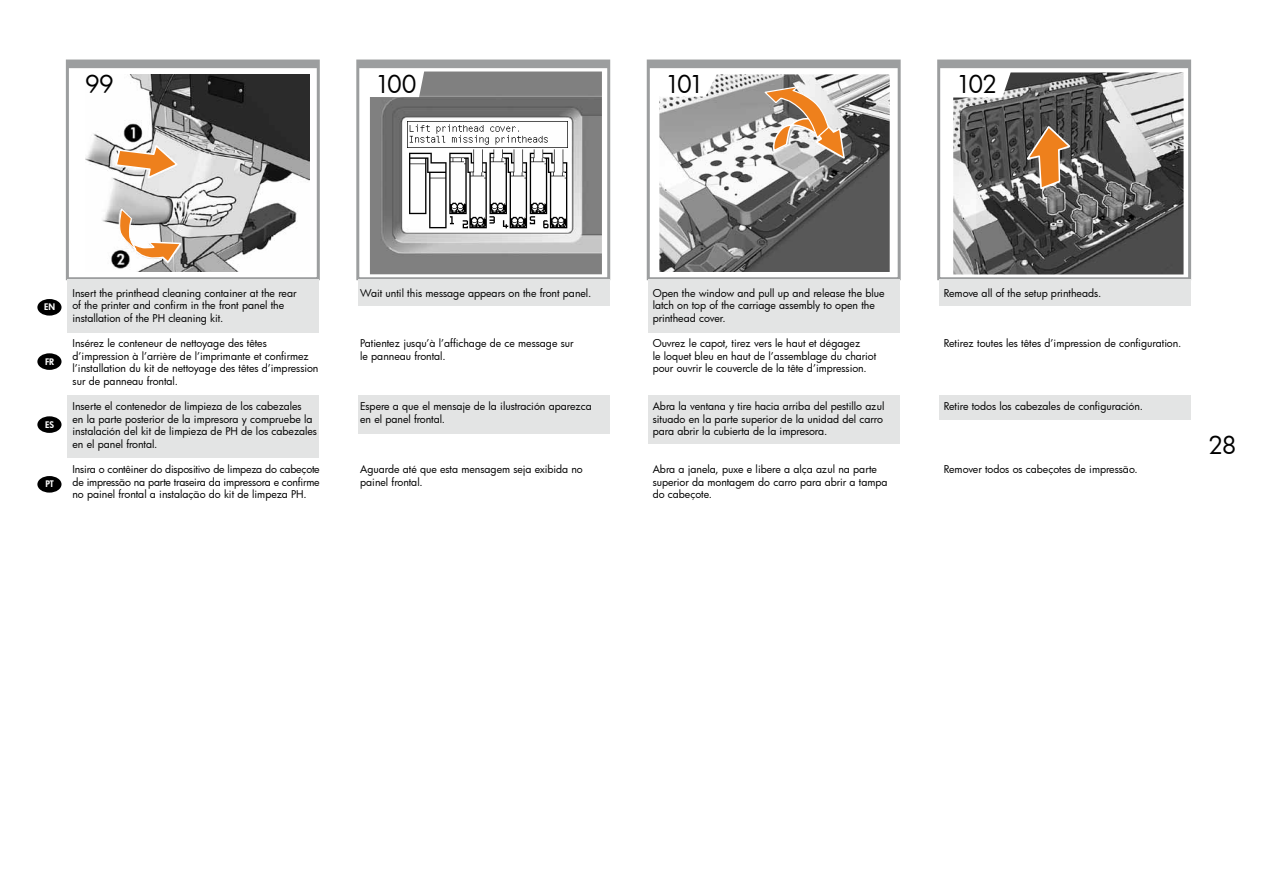
<style>
.page{position:relative;width:1263px;height:893px;background:#fff}
.page>*{position:absolute;margin:0;border:0;box-sizing:border-box;transform-origin:0 0}
.t1{font:24px "Futura Bk";letter-spacing:-.075em;color:#000}
.t2{font:10.5px/12.6px "Futura Bk";color:#000}
.t3{font:8.85px "Futura Hv";letter-spacing:-.005em;color:#fff}
</style>
<div class="page">
<div style="left:66px;top:60px;width:254px;height:220px;border:3px solid #9c9e9f"></div>
<div style="left:356px;top:60px;width:254px;height:220px;border:3px solid #9c9e9f"></div>
<div style="left:647px;top:60px;width:254px;height:220px;border:3px solid #9c9e9f"></div>
<div style="left:937px;top:60px;width:254px;height:220px;border:3px solid #9c9e9f"></div>
<img style="left:85px;top:74px;width:225px;height:197px">
<img style="left:659px;top:74px;width:231px;height:198px">
<img style="left:953px;top:72px;width:230px;height:202px">
<img style="left:370px;top:72px;width:232px;height:202px">
<img style="left:407px;top:122px;width:160px;height:106px">
<div style="left:67px;top:279px;width:252px;height:54px;background:#e3e4e4"></div>
<div style="left:358px;top:279px;width:251px;height:27px;background:#e3e4e4"></div>
<div style="left:648px;top:279px;width:252px;height:54px;background:#e3e4e4"></div>
<div style="left:939px;top:279px;width:252px;height:27px;background:#e3e4e4"></div>
<div style="left:67px;top:395px;width:252px;height:62px;background:#e3e4e4"></div>
<div style="left:358px;top:395px;width:251px;height:38px;background:#e3e4e4"></div>
<div style="left:648px;top:395px;width:252px;height:49px;background:#e3e4e4"></div>
<div style="left:939px;top:395px;width:252px;height:25px;background:#e3e4e4"></div>
<div style="left:37px;top:299px;width:25px;height:17px;background:#000;border-radius:50%"></div>
<div style="left:37px;top:353px;width:25px;height:17px;background:#000;border-radius:50%"></div>
<div style="left:37px;top:416px;width:25px;height:17px;background:#000;border-radius:50%"></div>
<div style="left:37px;top:476px;width:25px;height:17px;background:#000;border-radius:50%"></div>
<svg style="left:763px;top:85px;width:83px;height:76px"></svg>
<svg style="left:1024px;top:125px;width:48px;height:65px;background:#9a7654"></svg>
<svg style="left:117px;top:208px;width:66px;height:56px"></svg>
<svg style="left:115px;top:143px;width:65px;height:37px"></svg>
<h1 class="t1" style="left:85px;top:68px;width:30px">99</h1>
<h1 class="t1" style="left:375px;top:68px;width:43px">100</h1>
<h1 class="t1" style="left:956px;top:68px;width:42px">102</h1>
<h1 class="t1" style="left:665px;top:68px;width:40px">101</h1>
<p class="t3" style="left:44px;top:301px;width:13px">EN</p>
<p class="t3" style="left:45px;top:355px;width:11px">FR</p>
<p class="t3" style="left:45px;top:418px;width:10px">ES</p>
<p class="t3" style="left:45px;top:478px;width:10px">PT</p>
<p class="t2" style="left:72px;top:286px;width:226px">Insert the printhead cleaning container at the rear of the printer and confirm in the front panel the installation of the PH cleaning kit.</p>
<p class="t2" style="left:72px;top:337px;width:248px">Insérez le conteneur de nettoyage des têtes d’impression à l’arrière de l’imprimante et confirmez l’installation du kit de nettoyage des têtes d’impression sur de panneau frontal.</p>
<p class="t2" style="left:72px;top:400px;width:246px">Inserte el contenedor de limpieza de los cabezales<br>en la parte posterior de la impresora y compruebe la instalación del kit de limpieza de PH de los cabezales en el panel frontal.</p>
<p class="t2" style="left:72px;top:463px;width:249px;text-align:justify">Insira o contêiner do dispositivo de limpeza do cabeçote de impressão na parte traseira da impressora e confirme no painel frontal a instalação do kit de limpeza PH.</p>
<p class="t2" style="left:360px;top:286px;width:233px">Wait until this message appears on the front panel.</p>
<p class="t2" style="left:360px;top:337px;width:215px">Patientez jusqu’à l’affichage de ce message sur le panneau frontal.</p>
<p class="t2" style="left:360px;top:400px;width:233px">Espere a que el mensaje de la ilustración aparezca en el panel frontal.</p>
<p class="t2" style="left:360px;top:463px;width:224px">Aguarde até que esta mensagem seja exibida no painel frontal.</p>
<p class="t2" style="left:653px;top:286px;width:233px">Open the window and pull up and release the blue latch on top of the carriage assembly to open the printhead cover.</p>
<p class="t2" style="left:653px;top:337px;width:225px">Ouvrez le capot, tirez vers le haut et dégagez<br>le loquet bleu en haut de l’assemblage du chariot pour ouvrir le couvercle de la tête d’impression.</p>
<p class="t2" style="left:653px;top:400px;width:233px">Abra la ventana y tire hacia arriba del pestillo azul situado en la parte superior de la unidad del carro para abrir la cubierta de la impresora.</p>
<p class="t2" style="left:653px;top:463px;width:236px">Abra a janela, puxe e libere a alça azul na parte superior da montagem do carro para abrir a tampa do cabeçote.</p>
<p class="t2" style="left:944px;top:286px;width:159px">Remove all of the setup printheads.</p>
<p class="t2" style="left:944px;top:337px;width:239px">Retirez toutes les têtes d’impression de configuration.</p>
<p class="t2" style="left:944px;top:400px;width:201px">Retire todos los cabezales de configuración.</p>
<p class="t2" style="left:944px;top:463px;width:195px">Remover todos os cabeçotes de impressão.</p>
<h1 class="t1" style="left:1208px;top:429px;width:30px">28</h1>
</div>
